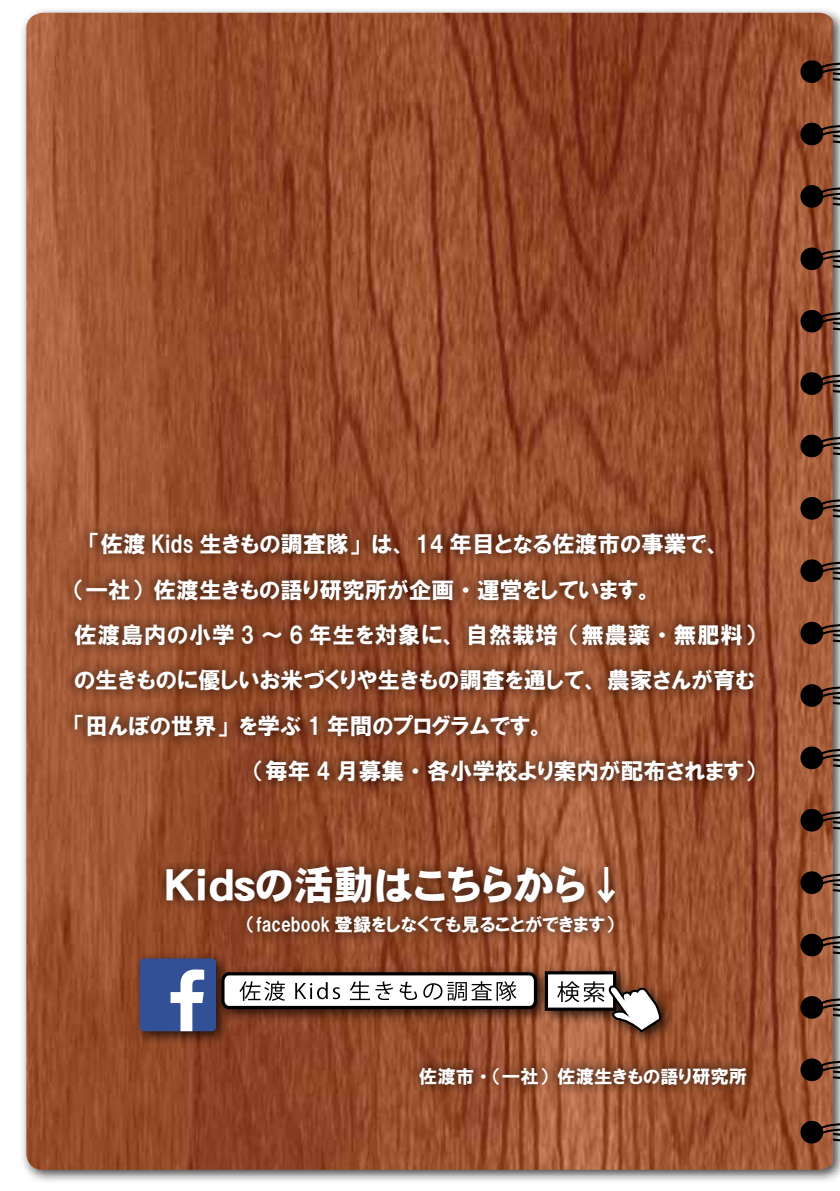
<style>
.page{position:relative;width:840px;height:1191px;background:#fff}
.page>*{position:absolute;margin:0;border:0;box-sizing:border-box;transform-origin:0 0}
.t1{font:39.6px "HGP Heisei Kakugothictai W9";color:#fff}
.t2{font:22.6px "HGP Soei Kakugothic UB";color:#fff}
.t3{font:22.6px "HGP Soei Kakugothic UB";letter-spacing:.025em;color:#fff}
.t4{font:18.4px "HGP Soei Kakugothic UB";color:#fff}
</style>
<div class="page">
<div style="left:19px;top:6px;width:820px;height:1178px;background:#000;opacity:.75"></div>
<img style="left:26px;top:13px;width:806px;height:1156px">
<svg style="left:818px;top:63px;width:21px;height:18px"></svg>
<div style="left:800px;top:60px;width:22px;height:23px;background:#000;border-radius:50%"></div>
<svg style="left:818px;top:125px;width:21px;height:18px"></svg>
<div style="left:800px;top:123px;width:22px;height:22px;background:#000;border-radius:50%"></div>
<svg style="left:818px;top:187px;width:21px;height:19px"></svg>
<div style="left:800px;top:185px;width:22px;height:23px;background:#000;border-radius:50%"></div>
<svg style="left:818px;top:250px;width:21px;height:18px"></svg>
<div style="left:800px;top:247px;width:22px;height:23px;background:#000;border-radius:50%"></div>
<svg style="left:818px;top:312px;width:21px;height:18px"></svg>
<div style="left:800px;top:310px;width:22px;height:22px;background:#000;border-radius:50%"></div>
<svg style="left:818px;top:374px;width:21px;height:19px"></svg>
<div style="left:800px;top:372px;width:22px;height:23px;background:#000;border-radius:50%"></div>
<svg style="left:818px;top:437px;width:21px;height:18px"></svg>
<div style="left:800px;top:434px;width:22px;height:23px;background:#000;border-radius:50%"></div>
<svg style="left:818px;top:499px;width:21px;height:18px"></svg>
<div style="left:800px;top:497px;width:22px;height:23px;background:#000;border-radius:50%"></div>
<svg style="left:818px;top:562px;width:21px;height:18px"></svg>
<div style="left:800px;top:559px;width:22px;height:23px;background:#000;border-radius:50%"></div>
<svg style="left:818px;top:624px;width:21px;height:18px"></svg>
<div style="left:800px;top:622px;width:22px;height:22px;background:#000;border-radius:50%"></div>
<svg style="left:818px;top:686px;width:21px;height:18px"></svg>
<div style="left:800px;top:684px;width:22px;height:23px;background:#000;border-radius:50%"></div>
<svg style="left:818px;top:749px;width:21px;height:18px"></svg>
<div style="left:800px;top:746px;width:22px;height:23px;background:#000;border-radius:50%"></div>
<svg style="left:818px;top:811px;width:21px;height:18px"></svg>
<div style="left:800px;top:809px;width:22px;height:22px;background:#000;border-radius:50%"></div>
<svg style="left:818px;top:873px;width:21px;height:18px"></svg>
<div style="left:800px;top:871px;width:22px;height:23px;background:#000;border-radius:50%"></div>
<svg style="left:818px;top:936px;width:21px;height:18px"></svg>
<div style="left:800px;top:933px;width:22px;height:23px;background:#000;border-radius:50%"></div>
<svg style="left:818px;top:998px;width:21px;height:18px"></svg>
<div style="left:800px;top:996px;width:22px;height:22px;background:#000;border-radius:50%"></div>
<svg style="left:818px;top:1060px;width:21px;height:19px"></svg>
<div style="left:800px;top:1058px;width:22px;height:23px;background:#000;border-radius:50%"></div>
<svg style="left:818px;top:1123px;width:21px;height:18px"></svg>
<div style="left:800px;top:1120px;width:22px;height:23px;background:#000;border-radius:50%"></div>
<div style="left:154px;top:855px;width:471px;height:60px;background:#000;opacity:.75"></div>
<div style="left:408px;top:1056px;width:349px;height:40px;background:#000;opacity:.75"></div>
<div style="left:63px;top:521px;width:703px;height:271px;background:#000;opacity:.75"></div>
<div style="left:133px;top:951px;width:542px;height:95px;background:#000;opacity:.75"></div>
<svg style="left:220px;top:970px;width:318px;height:40px"></svg>
<div style="left:546px;top:972px;width:68px;height:37px;background:#fff"></div>
<div style="left:544px;top:971px;width:72px;height:39px;border:3px solid #000"></div>
<svg style="left:557px;top:981px;width:104px;height:53px"></svg>
<div style="left:140px;top:958px;width:76px;height:73px;background:#325095;border-radius:4px"></div>
<svg style="left:170px;top:969px;width:34px;height:62px"></svg>
<div style="left:235px;top:904px;width:390px;height:41px;background:#000;opacity:.75"></div>
<p class="t2" style="left:74px;top:533px;width:648px">　「佐渡 Kids 生きもの調査隊」は、 14 年目となる佐渡市の事業で、</p>
<p class="t2" style="left:74px;top:578px;width:580px">（一社）佐渡生きもの語り研究所が企画・運営をしています。</p>
<p class="t3" style="left:74px;top:623px;width:682px">佐渡島内の小学 3 ～ 6 年生を対象に、自然栽培（無農薬・無肥料）</p>
<p class="t2" style="left:74px;top:669px;width:682px">の生きものに優しいお米づくりや生きもの調査を通して、農家さんが育む</p>
<p class="t2" style="left:74px;top:714px;width:472px">「田んぼの世界」を学ぶ 1 年間のプログラムです。</p>
<p class="t2" style="left:238px;top:759px;width:517px">　（毎年 4 月募集・各小学校より案内が配布されます）</p>
<h1 class="t1" style="left:164px;top:864px;width:463px">Ｋｉｄｓの活動はこちらから↓</h1>
<p class="t4" style="left:247px;top:915px;width:368px">（facebook 登録をしなくても見ることができます）</p>
<p class="t4" style="left:418px;top:1067px;width:330px">佐渡市・（一社）佐渡生きもの語り研究所</p>
</div>
